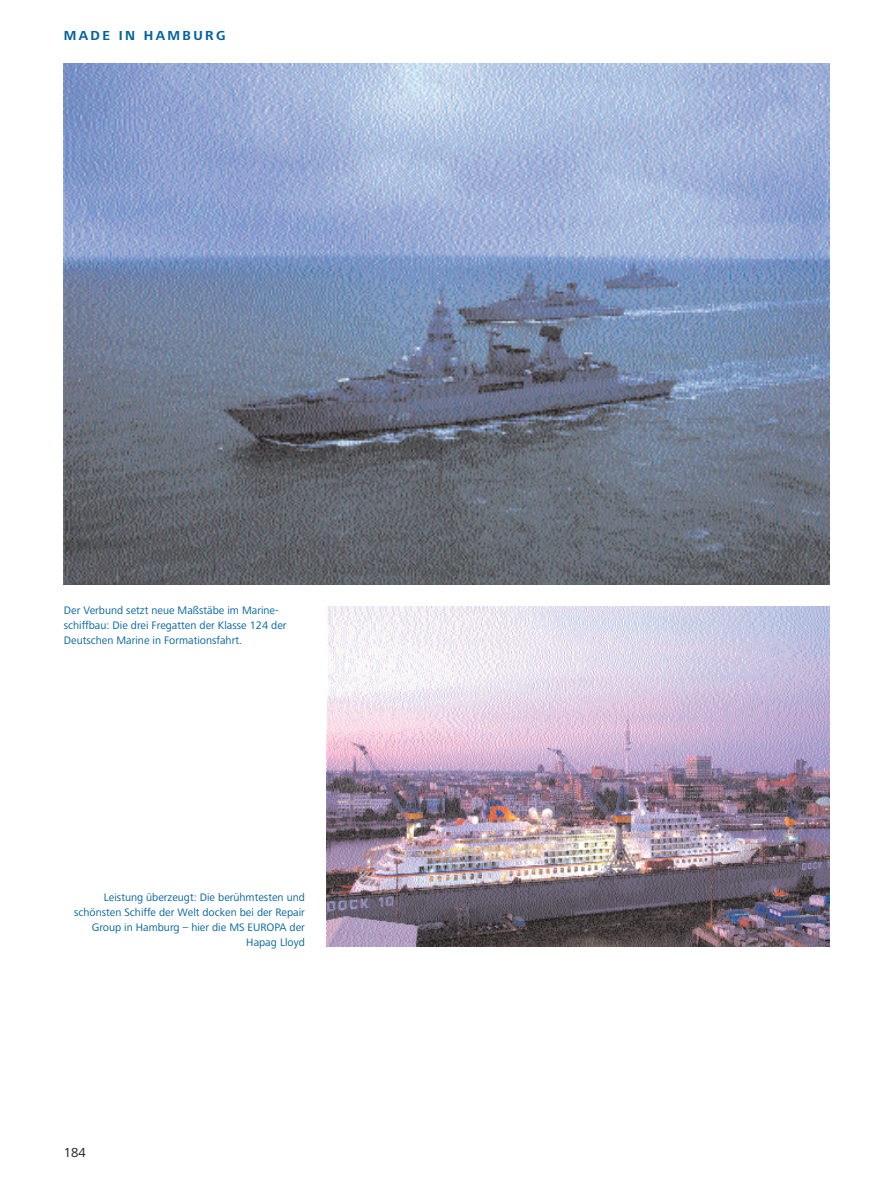
<style>
.page{position:relative;width:893px;height:1191px;background:#fff}
.page>*{position:absolute;margin:0;border:0;box-sizing:border-box;transform-origin:0 0}
.t1{font:700 13.5px "Frutiger Next LT";letter-spacing:.175em;color:#00639e}
.t2{font:13.5px "Frutiger Next LT";color:#231f20}
.t3{font:11.25px/15px "Frutiger Next LT";color:#00639e}
</style>
<div class="page">
<img style="left:326px;top:606px;width:503px;height:340px">
<img style="left:64px;top:64px;width:765px;height:521px">
<p class="t1" style="left:64px;top:30px;width:163px">MADE IN HAMBURG</p>
<p class="t3" style="left:64px;top:604px;width:224px">Der Verbund setzt neue Maßstäbe im Marine&shy;schiffbau: Die drei Fregatten der Klasse 124 der<br>Deutschen Marine in Formationsfahrt.</p>
<p class="t3" style="left:74px;top:891px;width:232px;text-align:right">Leistung überzeugt: Die berühmtesten und schönsten Schiffe der Welt docken bei der Repair Group in Hamburg – hier die MS EUROPA der Hapag Lloyd</p>
<p class="t2" style="left:64px;top:1147px;width:23px">184</p>
</div>
